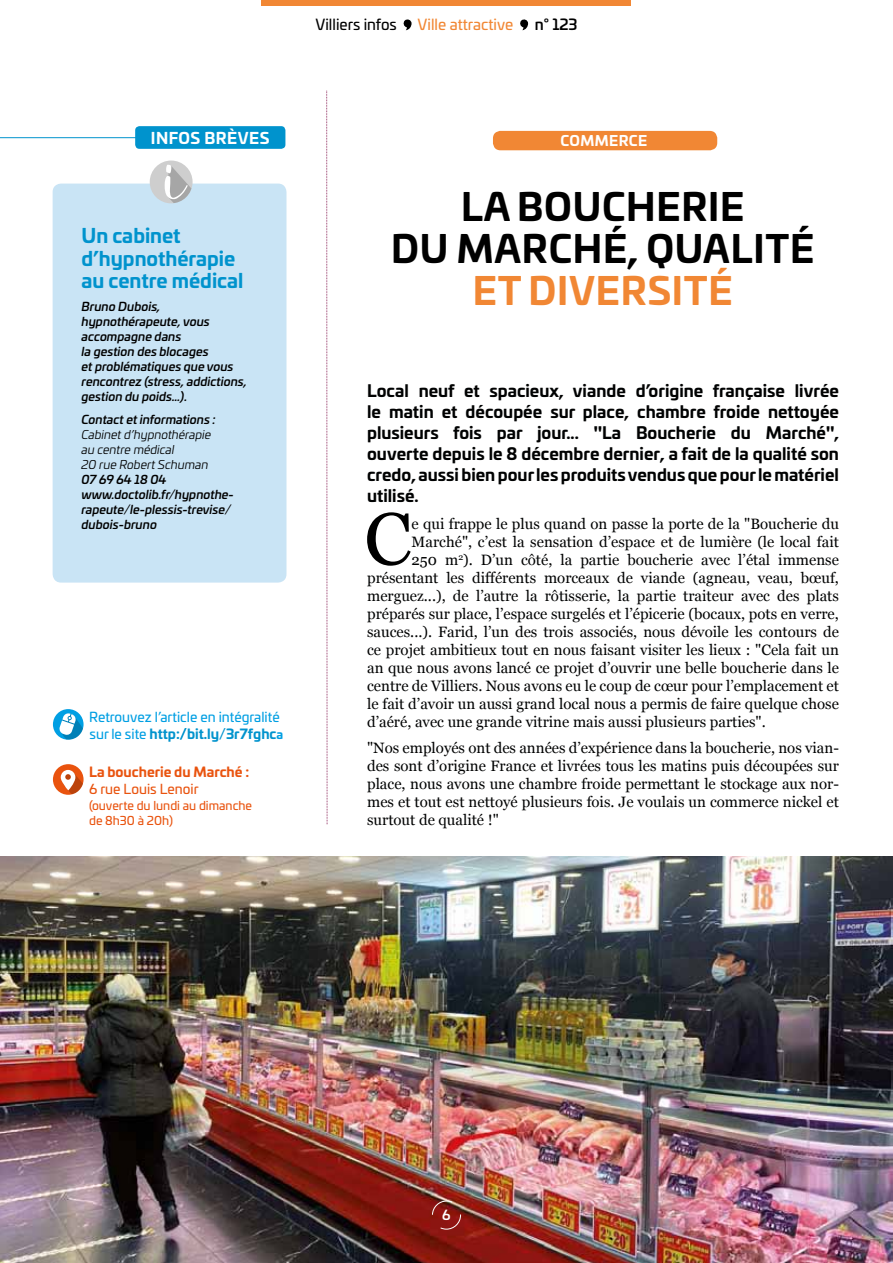
<style>
.page{position:relative;width:893px;height:1263px;background:#fff}
.page>*{position:absolute;margin:0;border:0;box-sizing:border-box;transform-origin:0 0}
.t1{font:73.65px "Georgia";color:#000}
.t2{font:700 37.5px/42px "Univia Pro";letter-spacing:.02em;color:#000;text-align:center}
.t3{font:700 37.5px "Univia Pro";letter-spacing:.02em;color:#f18734}
.t4{font:700 19.5px/22.5px "Univia Pro";color:#0093cd}
.t5{font:700 16.5px/21px "Univia Pro";color:#010202;text-align:justify}
.t6{font:700 15.6px "Univia Pro";letter-spacing:.03em;color:#fff}
.t7{font:15px/18px "Georgia";color:#010202;text-align:justify}
.t8{font:15px "Univia Pro";color:#f18734}
.t9{font:15px "Univia Pro";color:#000}
.t10{font:500 15px "Univia Pro";color:#000}
.t11{font:700 14.1px "Univia Pro";letter-spacing:.03em;color:#fff}
.t12{font:13.5px/17px "Univia Pro";color:#009fe3}
.t13{font:700 13.5px "Univia Pro";color:#e9530e}
.t14{font:13.5px "Univia Pro";color:#e9530e}
.t15{font:500 13.5px "Univia Pro";color:#fff}
.t16{font:italic 500 12px/15px "Univia Pro";color:#000}
.t17{font:italic 12px/15px "Univia Pro";color:#000}
.t18{font:12px/15px "Univia Pro";color:#e9530e}
.s1{font-weight:700;color:#0093cd}
.s2{font-weight:700;font-size:12px}
</style>
<div class="page">
<div style="left:261px;top:0;width:370px;height:6px;background:#f18734"></div>
<div style="left:493px;top:131px;width:224px;height:19px;background:#f18734;border-radius:8px"></div>
<img style="left:0;top:857px;width:893px;height:406px">
<hr style="left:0;top:137px;width:173px;height:1px;background:#0093cd">
<svg style="left:326px;top:91px;width:1px;height:734px"></svg>
<div style="left:53px;top:184px;width:233px;height:399px;background:#c9e4f5;border-radius:9px"></div>
<div style="left:135px;top:126px;width:150px;height:23px;background:#0093cd;border-radius:4px"></div>
<svg style="left:403px;top:19px;width:9px;height:11px"></svg>
<svg style="left:520px;top:19px;width:8px;height:11px"></svg>
<svg style="left:432px;top:1200px;width:29px;height:30px"></svg>
<div style="left:53px;top:764px;width:31px;height:31px;background:#e9530e;border-radius:50%"></div>
<svg style="left:61px;top:770px;width:22px;height:24px"></svg>
<div style="left:150px;top:161px;width:43px;height:42px;background:#cecece;border-radius:50%"></div>
<svg style="left:165px;top:165px;width:26px;height:38px"></svg>
<div style="left:53px;top:709px;width:31px;height:31px;background:#009fe3;border-radius:50%"></div>
<svg style="left:59px;top:713px;width:24px;height:27px"></svg>
<p class="t9" style="left:315px;top:13px;width:83px">Villiers infos</p>
<p class="t8" style="left:418px;top:13px;width:97px">Ville attractive</p>
<p class="t10" style="left:535px;top:13px;width:44px">n° 123</p>
<p class="t6" style="left:151px;top:125px;width:29px">INFOS</p>
<p class="t6" style="left:204px;top:125px;width:65px">BRÈVES</p>
<p class="t11" style="left:560px;top:130px;width:88px">COMMERCE</p>
<h3 class="t4" style="left:82px;top:223px;width:163px">Un cabinet d’hypnothérapie au centre médical</h3>
<p class="t16" style="left:82px;top:298px;width:167px">Bruno Dubois, hypnothérapeute, vous accompagne dans<br>la gestion des blocages<br>et problématiques que vous rencontrez (stress, addictions, gestion du poids...).</p>
<p class="t16" style="left:82px;top:411px;width:136px">Contact et informations :</p>
<p class="t17" style="left:82px;top:427px;width:131px">Cabinet d’hypnothérapie au centre médical<br>20 rue Robert Schuman</p>
<p class="t16" style="left:82px;top:471px;width:154px">07 69 64 18 04 www.doctolib.fr/hypnothe&shy;rapeute/le-plessis-trevise/ dubois-bruno</p>
<p class="t12" style="left:89px;top:707px;width:196px">Retrouvez l’article en intégralité sur le site <span class="s1">http:/bit.ly/3r7fghc</span><span class="s2">a</span></p>
<p class="t13" style="left:89px;top:761px;width:162px">La boucherie du Marché :</p>
<p class="t14" style="left:89px;top:778px;width:111px">6 rue Louis Lenoir</p>
<p class="t18" style="left:89px;top:797px;width:164px">(ouverte du lundi au dimanche de 8h30 à 20h)</p>
<h2 class="t2" style="left:391px;top:183px;width:420px">La Boucherie<br>du Marché, qualité</h2>
<h2 class="t3" style="left:473px;top:261px;width:257px">et diversité</h2>
<p class="t5" style="left:367px;top:379px;width:473px">Local neuf et spacieux, viande d’origine française livrée le matin et découpée sur place, chambre froide nettoyée plusieurs fois par jour... "La Boucherie du Marché", ouverte depuis le 8 décembre dernier, a fait de la qualité son credo, aussi bien pour les produits vendus que pour le matériel utilisé.</p>
<h1 class="t1" style="left:364px;top:485px;width:49px">C</h1>
<p class="t7" style="left:412px;top:514px;width:429px">e qui frappe le plus quand on passe la porte de la "Boucherie du</p>
<p class="t7" style="left:412px;top:532px;width:429px">Marché", c’est la sensation d’espace et de lumière (le local fait</p>
<p class="t7" style="left:412px;top:550px;width:429px">250 m<sup>2</sup>). D’un côté, la partie boucherie avec l’étal immense</p>
<p class="t7" style="left:367px;top:568px;width:473px">présentant les différents morceaux de viande (agneau, veau, bœuf,</p>
<p class="t7" style="left:367px;top:586px;width:473px">merguez...), de l’autre la rôtisserie, la partie traiteur avec des plats</p>
<p class="t7" style="left:367px;top:604px;width:473px">préparés sur place, l’espace surgelés et l’épicerie (bocaux, pots en verre,</p>
<p class="t7" style="left:367px;top:622px;width:473px">sauces...). Farid, l’un des trois associés, nous dévoile les contours de</p>
<p class="t7" style="left:367px;top:640px;width:473px">ce projet ambitieux tout en nous faisant visiter les lieux : "Cela fait un</p>
<p class="t7" style="left:367px;top:658px;width:473px">an que nous avons lancé ce projet d’ouvrir une belle boucherie dans le</p>
<p class="t7" style="left:367px;top:676px;width:473px">centre de Villiers. Nous avons eu le coup de cœur pour l’emplacement et</p>
<p class="t7" style="left:367px;top:694px;width:473px">le fait d’avoir un aussi grand local nous a permis de faire quelque chose</p>
<p class="t7" style="left:367px;top:712px;width:400px">d’aéré, avec une grande vitrine mais aussi plusieurs parties".</p>
<p class="t7" style="left:367px;top:738px;width:473px">"Nos employés ont des années d’expérience dans la boucherie, nos vian&shy;des sont d’origine France et livrées tous les matins puis découpées sur place, nous avons une chambre froide permettant le stockage aux nor&shy;mes et tout est nettoyé plusieurs fois. Je voulais un commerce nickel et surtout de qualité !"</p>
<p class="t15" style="left:442px;top:1205px;width:10px">6</p>
</div>
